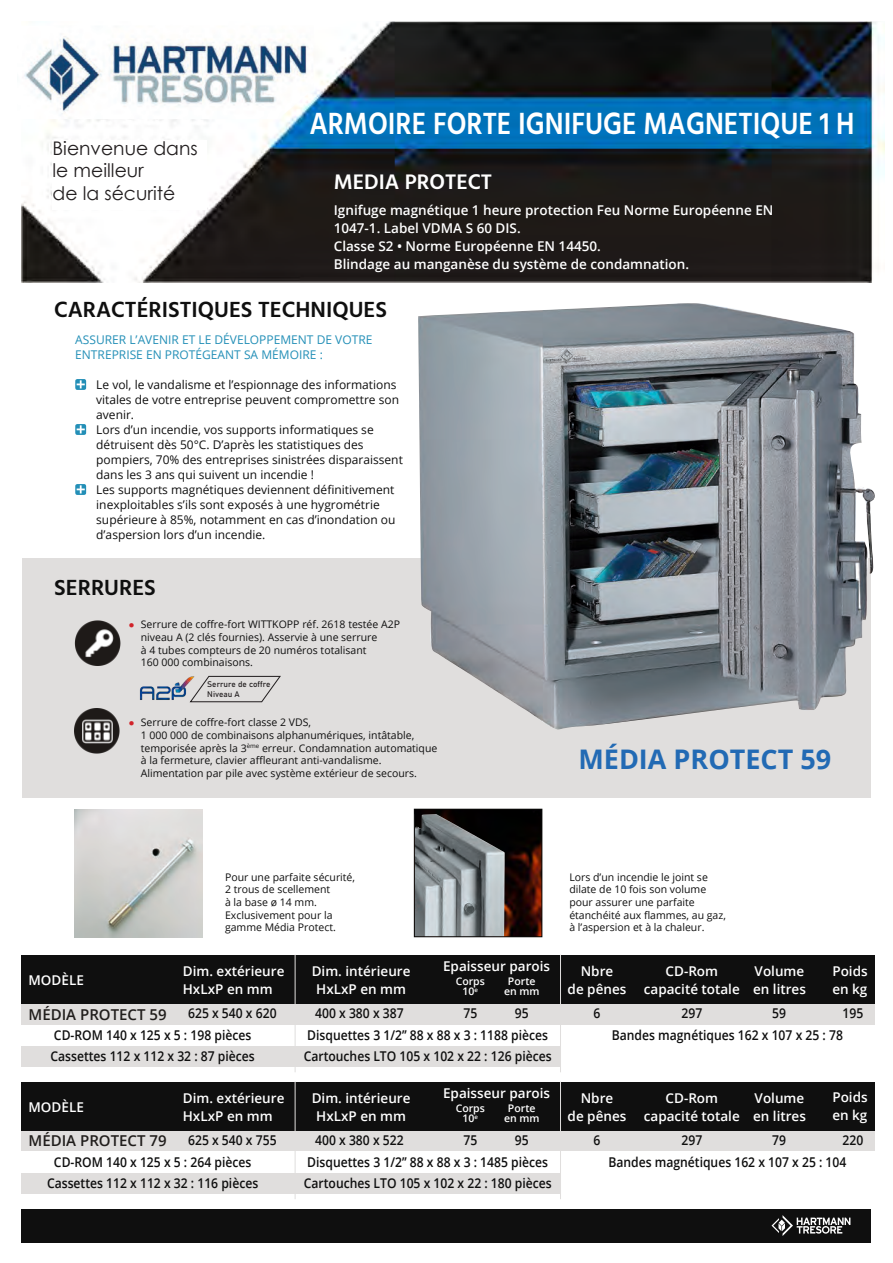
<style>
.page{position:relative;width:893px;height:1263px;background:#fff}
.page>*{position:absolute;margin:0;border:0;box-sizing:border-box;transform-origin:0 0}
.t1{font:600 31.5px "Hind Vadodara";color:#fff;scale:.87 1}
.t2{font:700 27px "Open Sans";color:#226ab4}
.t3{font:600 22.5px "Hind Vadodara";color:#0f0f0f}
.t4{font:600 21.6px "Hind Vadodara";color:#fff}
.t5{font:18.75px "Century Gothic";color:#231f20}
.t6{font:600 15px "Open Sans";color:#211e1c}
.t7{font:600 13.5px/18px "Open Sans";color:#fff}
.t8{font:600 13.5px "Open Sans";color:#0f0f0f;scale:.9 1}
.t9{font:12px/15px "Open Sans";color:#0f0f0f}
.t10{font:12px "Open Sans";color:#238fb7}
.t11{font:10.5px/12.6px "Open Sans";color:#0f0f0f}
.t12{font:600 10.5px "Open Sans";color:#fff}
.t13{font:8.1px "Bahnschrift 400 100";color:#231f20}
.s1{color:#d1232a}
</style>
<div class="page">
<img style="left:21px;top:21px;width:864px;height:261px">
<div style="left:21px;top:1003px;width:854px;height:21px;background:#e0dedd"></div>
<div style="left:21px;top:1130px;width:854px;height:21px;background:#e0dedd"></div>
<div style="left:21px;top:1046px;width:540px;height:21px;background:#e0dedd"></div>
<div style="left:21px;top:1173px;width:540px;height:21px;background:#e0dedd"></div>
<div style="left:22px;top:558px;width:849px;height:239px;background:#e0dedd"></div>
<div style="left:21px;top:1209px;width:850px;height:33px;background:#0f0f0f"></div>
<svg style="left:75px;top:379px;width:11px;height:11px"></svg>
<svg style="left:77px;top:380px;width:8px;height:8px"></svg>
<svg style="left:75px;top:424px;width:11px;height:11px"></svg>
<svg style="left:77px;top:425px;width:8px;height:8px"></svg>
<svg style="left:75px;top:484px;width:11px;height:11px"></svg>
<svg style="left:77px;top:485px;width:8px;height:8px"></svg>
<div style="left:21px;top:955px;width:854px;height:48px;background:#0f0f0f"></div>
<div style="left:21px;top:1081px;width:854px;height:49px;background:#0f0f0f"></div>
<img style="left:21px;top:26px;width:293px;height:93px">
<div style="left:53px;top:141px;width:154px;height:69px;background:#fff"></div>
<img style="left:75px;top:620px;width:46px;height:45px">
<svg style="left:189px;top:675px;width:92px;height:28px"></svg>
<img style="left:140px;top:675px;width:60px;height:26px">
<svg style="left:771px;top:1215px;width:79px;height:21px"></svg>
<img style="left:75px;top:708px;width:45px;height:45px">
<img style="left:418px;top:303px;width:457px;height:427px">
<img style="left:75px;top:809px;width:127px;height:128px">
<img style="left:416px;top:811px;width:124px;height:124px">
<img style="left:416px;top:814px;width:89px;height:121px">
<div style="left:414px;top:809px;width:128px;height:128px;border:1px solid #0a0a09"></div>
<hr style="left:295px;top:955px;width:1px;height:117px;background:#e0dedd">
<hr style="left:295px;top:1081px;width:1px;height:118px;background:#e0dedd">
<hr style="left:560px;top:955px;width:1px;height:117px;background:#e0dedd">
<hr style="left:560px;top:1081px;width:1px;height:118px;background:#e0dedd">
<p class="t1" style="left:309px;top:100px;width:628px">ARMOIRE FORTE IGNIFUGE MAGNETIQUE 1 H</p>
<p class="t4" style="left:334px;top:166px;width:160px">MEDIA PROTECT</p>
<p class="t7" style="left:334px;top:201px;width:441px">Ignifuge magnétique 1 heure protection Feu Norme Européenne EN<br>1047-1. Label VDMA S 60 DIS.</p>
<p class="t7" style="left:334px;top:237px;width:269px">Classe S2 • Norme Européenne EN 14450.</p>
<p class="t7" style="left:334px;top:255px;width:357px">Blindage au manganèse du système de condamnation.</p>
<p class="t3" style="left:54px;top:292px;width:335px">CARACTÉRISTIQUES TECHNIQUES</p>
<p class="t10" style="left:75px;top:331px;width:299px">ASSURER L’AVENIR ET LE DÉVELOPPEMENT DE VOTRE</p>
<p class="t10" style="left:75px;top:346px;width:249px">ENTREPRISE EN PROTÉGEANT SA MÉMOIRE :</p>
<p class="t9" style="left:96px;top:377px;width:302px">Le vol, le vandalisme et l’espionnage des informations</p>
<p class="t9" style="left:96px;top:392px;width:304px">vitales de votre entreprise peuvent compromettre son</p>
<p class="t9" style="left:96px;top:407px;width:39px">avenir.</p>
<p class="t9" style="left:96px;top:422px;width:279px">Lors d’un incendie, vos supports informatiques se</p>
<p class="t9" style="left:96px;top:437px;width:269px">détruisent dès 50°C. D’après les statistiques des</p>
<p class="t9" style="left:96px;top:452px;width:308px">pompiers, 70% des entreprises sinistrées disparaissent</p>
<p class="t9" style="left:96px;top:467px;width:219px">dans les 3 ans qui suivent un incendie !</p>
<p class="t9" style="left:96px;top:482px;width:300px">Les supports magnétiques deviennent définitivement</p>
<p class="t9" style="left:96px;top:497px;width:301px">inexploitables s’ils sont exposés à une hygrométrie supérieure à 85%, notamment en cas d’inondation ou d’aspersion lors d’un incendie.</p>
<p class="t3" style="left:54px;top:570px;width:103px">SERRURES</p>
<p class="t5" style="left:53px;top:135px;width:147px">Bienvenue dans</p>
<p class="t5" style="left:53px;top:157px;width:93px">le meilleur</p>
<p class="t5" style="left:53px;top:180px;width:124px">de la sécurité</p>
<p class="t11" style="left:129px;top:618px;width:273px"><span class="s1">●</span> Serrure de coffre-fort WITTKOPP réf. 2618 testée A2P</p>
<p class="t11" style="left:141px;top:630px;width:238px">niveau A (2 clés fournies). Asservie à une serrure</p>
<p class="t11" style="left:141px;top:643px;width:227px">à 4 tubes compteurs de 20 numéros totalisant</p>
<p class="t11" style="left:141px;top:656px;width:114px">160 000 combinaisons.</p>
<p class="t13" style="left:207px;top:679px;width:65px">Serrure de coffre</p>
<p class="t13" style="left:207px;top:689px;width:34px">Niveau A</p>
<p class="t11" style="left:129px;top:716px;width:184px"><span class="s1">●</span> Serrure de coffre-fort classe 2 VDS,</p>
<p class="t11" style="left:141px;top:729px;width:298px">1 000 000 de combinaisons alphanumériques, intâtable, temporisée après la 3<sup>ème</sup> erreur. Condamnation automatique</p>
<p class="t11" style="left:141px;top:754px;width:278px">à la fermeture, clavier affleurant anti-vandalisme.<br>Alimentation par pile avec système extérieur de secours.</p>
<p class="t2" style="left:578px;top:740px;width:254px">MÉDIA PROTECT 59</p>
<p class="t7" style="left:28px;top:971px;width:57px">MODÈLE</p>
<p class="t6" style="left:28px;top:1004px;width:140px">MÉDIA PROTECT 59</p>
<p class="t11" style="left:225px;top:870px;width:132px">Pour une parfaite sécurité,</p>
<p class="t11" style="left:225px;top:883px;width:107px">2 trous de scellement</p>
<p class="t11" style="left:225px;top:896px;width:93px">à la base ø 14 mm.</p>
<p class="t11" style="left:225px;top:908px;width:109px">Exclusivement pour la</p>
<p class="t11" style="left:225px;top:921px;width:112px">gamme Média Protect.</p>
<p class="t7" style="left:183px;top:961px;width:103px">Dim. extérieure<br>HxLxP en mm</p>
<p class="t8" style="left:188px;top:1004px;width:100px">625 x 540 x 620</p>
<p class="t7" style="left:312px;top:961px;width:100px;text-align:center">Dim. intérieure<br>HxLxP en mm</p>
<p class="t8" style="left:315px;top:1004px;width:100px">400 x 380 x 387</p>
<p class="t7" style="left:443px;top:957px;width:109px">Epaisseur parois</p>
<p class="t12" style="left:456px;top:974px;width:31px">Corps</p>
<p class="t12" style="left:463px;top:984px;width:17px">10<sup>e</sup></p>
<p class="t8" style="left:463px;top:1004px;width:17px">75</p>
<p class="t12" style="left:508px;top:974px;width:29px">Porte</p>
<p class="t12" style="left:504px;top:984px;width:37px">en mm</p>
<p class="t8" style="left:515px;top:1004px;width:17px">95</p>
<p class="t8" style="left:54px;top:1026px;width:221px">CD-ROM 140 x 125 x 5 : 198 pièces</p>
<p class="t8" style="left:307px;top:1026px;width:269px">Disquettes 3 1/2’’ 88 x 88 x 3 : 1188 pièces</p>
<p class="t8" style="left:51px;top:1047px;width:229px">Cassettes 112 x 112 x 32 : 87 pièces</p>
<p class="t8" style="left:304px;top:1047px;width:277px">Cartouches LTO 105 x 102 x 22 : 126 pièces</p>
<p class="t7" style="left:28px;top:1098px;width:57px">MODÈLE</p>
<p class="t7" style="left:183px;top:1088px;width:103px">Dim. extérieure<br>HxLxP en mm</p>
<p class="t7" style="left:312px;top:1088px;width:100px;text-align:center">Dim. intérieure<br>HxLxP en mm</p>
<p class="t7" style="left:443px;top:1084px;width:109px">Epaisseur parois</p>
<p class="t12" style="left:456px;top:1101px;width:31px">Corps</p>
<p class="t12" style="left:463px;top:1111px;width:17px">10<sup>e</sup></p>
<p class="t12" style="left:508px;top:1101px;width:29px">Porte</p>
<p class="t12" style="left:504px;top:1111px;width:37px">en mm</p>
<p class="t6" style="left:28px;top:1131px;width:140px">MÉDIA PROTECT 79</p>
<p class="t8" style="left:188px;top:1131px;width:100px">625 x 540 x 755</p>
<p class="t8" style="left:315px;top:1131px;width:100px">400 x 380 x 522</p>
<p class="t8" style="left:463px;top:1131px;width:17px">75</p>
<p class="t8" style="left:515px;top:1131px;width:17px">95</p>
<p class="t8" style="left:54px;top:1153px;width:221px">CD-ROM 140 x 125 x 5 : 264 pièces</p>
<p class="t8" style="left:307px;top:1153px;width:269px">Disquettes 3 1/2’’ 88 x 88 x 3 : 1485 pièces</p>
<p class="t8" style="left:47px;top:1174px;width:236px">Cassettes 112 x 112 x 32 : 116 pièces</p>
<p class="t8" style="left:304px;top:1174px;width:277px">Cartouches LTO 105 x 102 x 22 : 180 pièces</p>
<p class="t11" style="left:569px;top:870px;width:140px">Lors d’un incendie le joint se</p>
<p class="t11" style="left:569px;top:883px;width:138px">dilate de 10 fois son volume</p>
<p class="t11" style="left:569px;top:896px;width:127px">pour assurer une parfaite</p>
<p class="t11" style="left:569px;top:908px;width:158px">étanchéité aux flammes, au gaz,</p>
<p class="t11" style="left:569px;top:921px;width:137px">à l’aspersion et à la chaleur.</p>
<p class="t7" style="left:581px;top:961px;width:34px">Nbre</p>
<p class="t7" style="left:568px;top:979px;width:60px">de pênes</p>
<p class="t7" style="left:665px;top:961px;width:54px">CD-Rom</p>
<p class="t7" style="left:644px;top:979px;width:98px">capacité totale</p>
<p class="t7" style="left:755px;top:961px;width:51px">Volume</p>
<p class="t7" style="left:753px;top:979px;width:54px">en litres</p>
<p class="t7" style="left:832px;top:961px;width:37px">Poids en kg</p>
<p class="t8" style="left:594px;top:1004px;width:9px">6</p>
<p class="t8" style="left:681px;top:1004px;width:25px">297</p>
<p class="t8" style="left:772px;top:1004px;width:17px">59</p>
<p class="t8" style="left:843px;top:1004px;width:25px">195</p>
<p class="t8" style="left:612px;top:1026px;width:258px">Bandes magnétiques 162 x 107 x 25 : 78</p>
<p class="t7" style="left:581px;top:1088px;width:34px">Nbre</p>
<p class="t7" style="left:568px;top:1106px;width:60px">de pênes</p>
<p class="t8" style="left:594px;top:1131px;width:9px">6</p>
<p class="t7" style="left:665px;top:1088px;width:54px">CD-Rom</p>
<p class="t7" style="left:644px;top:1106px;width:98px">capacité totale</p>
<p class="t8" style="left:681px;top:1131px;width:25px">297</p>
<p class="t7" style="left:755px;top:1088px;width:51px">Volume</p>
<p class="t7" style="left:753px;top:1106px;width:54px">en litres</p>
<p class="t8" style="left:772px;top:1131px;width:17px">79</p>
<p class="t7" style="left:832px;top:1088px;width:37px">Poids en kg</p>
<p class="t8" style="left:843px;top:1131px;width:25px">220</p>
<p class="t8" style="left:608px;top:1153px;width:266px">Bandes magnétiques 162 x 107 x 25 : 104</p>
</div>
